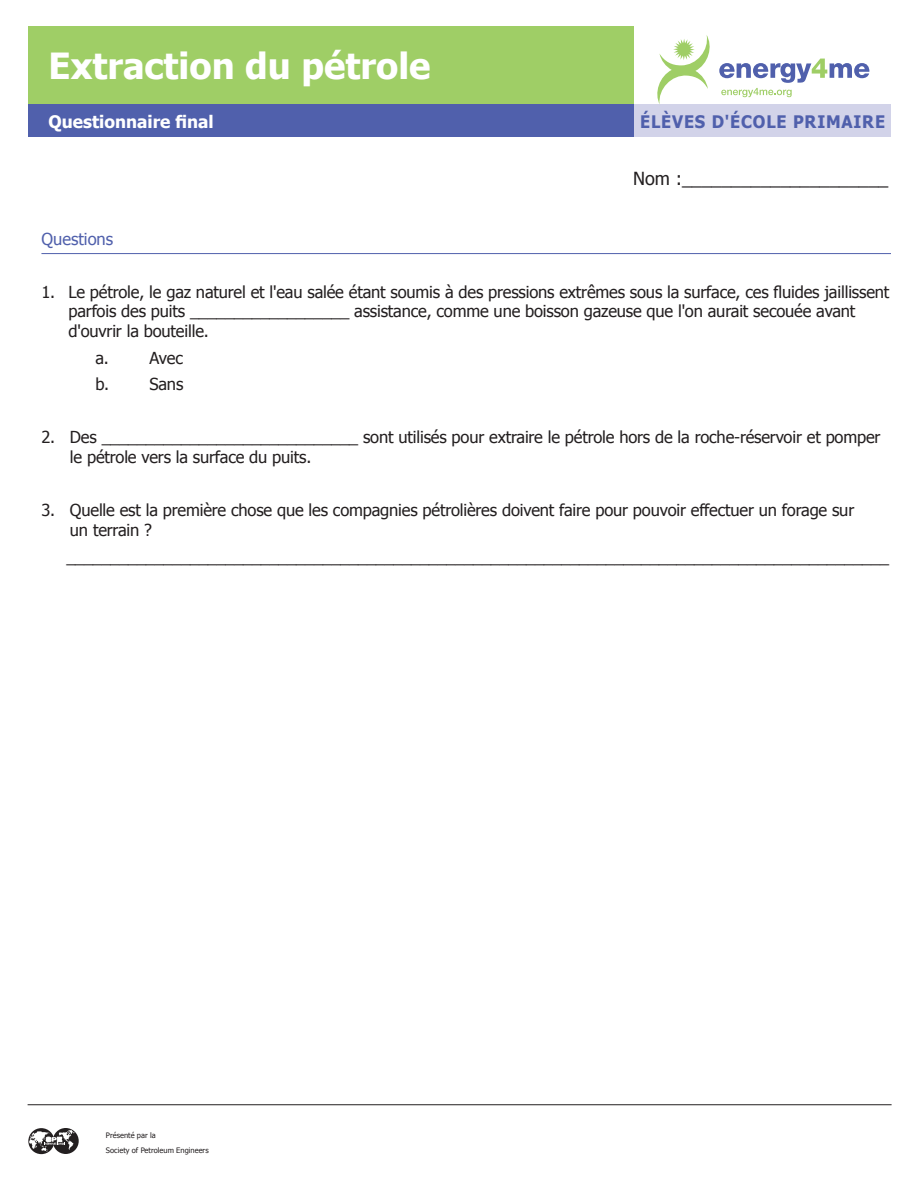
<style>
.page{position:relative;width:918px;height:1188px;background:#fff}
.page>*{position:absolute;margin:0;border:0;box-sizing:border-box;transform-origin:0 0}
.t1{font:700 36px "Tahoma";color:#fff}
.t2{font:18px "Tahoma";color:#231f20}
.t3{font:700 17.25px "Tahoma";letter-spacing:.05em;color:#5060ac;scale:.95 1}
.t4{font:700 17.25px "Tahoma";color:#fff}
.t5{font:16.5px/19.8px "Tahoma";letter-spacing:-.01em;color:#231f20}
.t6{font:16.5px "Tahoma";color:#5060ac}
.t7{font:7.5px/15.8px "Tahoma";color:#231f20}
</style>
<div class="page">
<div style="left:634px;top:104px;width:257px;height:33px;background:#d2d3e9"></div>
<div style="left:28px;top:27px;width:606px;height:77px;background:#9fce66"></div>
<div style="left:28px;top:104px;width:606px;height:33px;background:#5060ac"></div>
<svg style="left:28px;top:1128px;width:26px;height:26px"></svg>
<svg style="left:53px;top:1128px;width:26px;height:26px"></svg>
<svg style="left:29px;top:1130px;width:45px;height:22px"></svg>
<hr style="left:28px;top:1104px;width:864px;height:1px;background:#231f20">
<hr style="left:41px;top:253px;width:850px;height:1px;background:#5060ac">
<svg style="left:657px;top:35px;width:213px;height:69px"></svg>
<h1 class="t1" style="left:49px;top:50px;width:383px">Extraction du pétrole</h1>
<p class="t4" style="left:49px;top:109px;width:167px">Questionnaire final</p>
<p class="t3" style="left:640px;top:114px;width:259px">ÉLÈVES D'ÉCOLE PRIMAIRE</p>
<p class="t2" style="left:633px;top:166px;width:257px">Nom :_____________________</p>
<p class="t6" style="left:41px;top:231px;width:73px">Questions</p>
<p class="t5" style="left:68px;top:281px;width:822px;text-indent:-27px">1. Le pétrole, le gaz naturel et l'eau salée étant soumis à des pressions extrêmes sous la surface, ces fluides jaillissent parfois des puits __________________ assistance, comme une boisson gazeuse que l'on aurait secouée avant d'ouvrir la bouteille.</p>
<p class="t5" style="left:95px;top:347px;width:15px">a.</p>
<p class="t5" style="left:149px;top:347px;width:35px">Avec</p>
<p class="t5" style="left:95px;top:374px;width:15px">b.</p>
<p class="t5" style="left:149px;top:374px;width:35px">Sans</p>
<p class="t5" style="left:70px;top:427px;width:812px;text-indent:-29px">2. Des _____________________________ sont utilisés pour extraire le pétrole hors de la roche-réservoir et pomper le pétrole vers la surface du puits.</p>
<p class="t5" style="left:70px;top:500px;width:786px;text-indent:-29px">3. Quelle est la première chose que les compagnies pétrolières doivent faire pour pouvoir effectuer un forage sur un terrain ?</p>
<p class="t5" style="left:66px;top:548px;width:824px">_____________________________________________________________________________________________</p>
<p class="t7" style="left:106px;top:1127px;width:104px">Présenté par la<br>Society of Petroleum Engineers</p>
</div>
